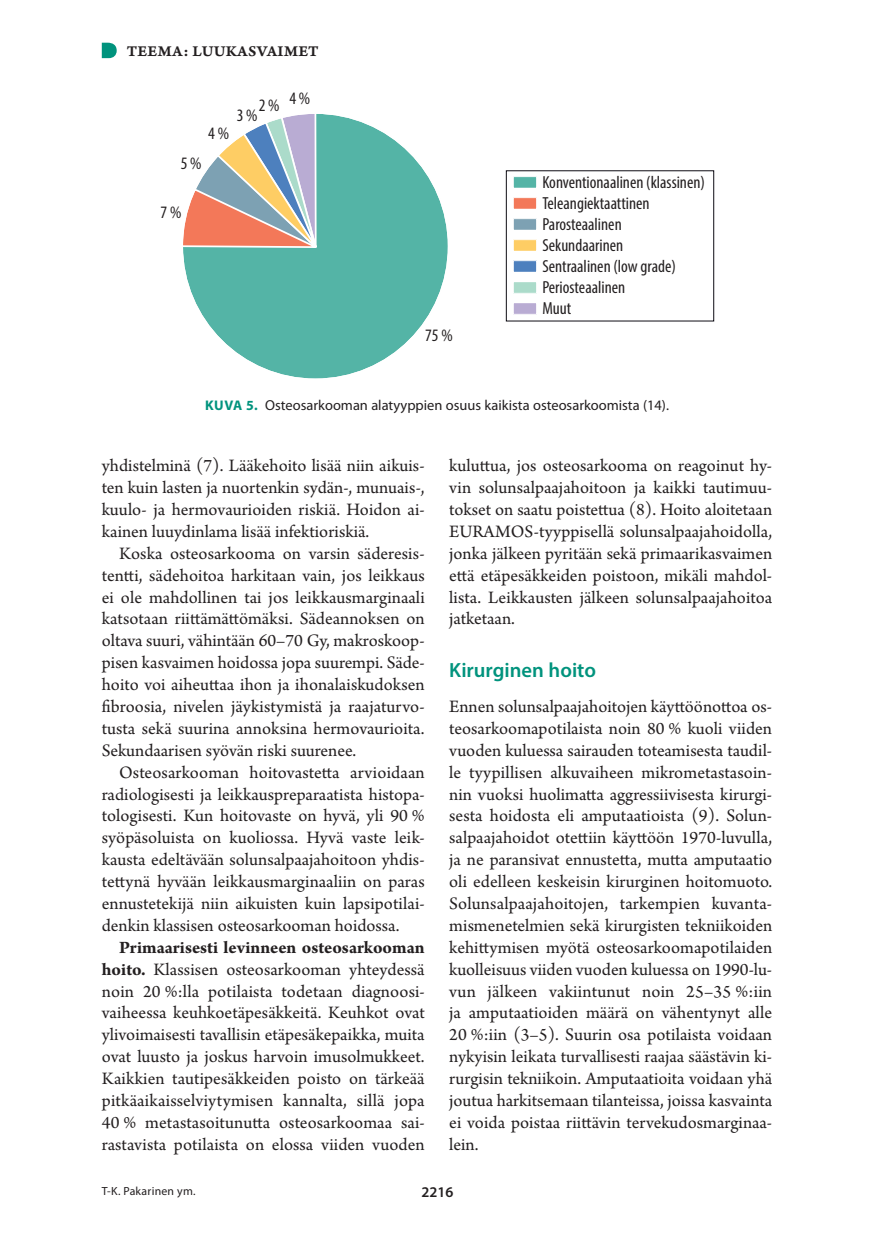
<style>
.page{position:relative;width:874px;height:1241px;background:#fff}
.page>*{position:absolute;margin:0;border:0;box-sizing:border-box;transform-origin:0 0}
.v1{font:600 20.65px "Myriad Pro";color:#00937d}
.l_ei_sis{font:18.38px/21.9px "Arno Pro";color:#231f20;text-align:justify}
.t1{font:condensed 17.5px/21px "Myriad Pro";color:#231f20}
.vinj{font:15.75px "Arno Pro Smbd Caption";letter-spacing:.015em;color:#231f20}
.t2{font:600 14.88px "Myriad Pro";color:#231f20}
.kt{font:14.35px "Myriad Pro";color:#231f20}
.Ala{font:11.9px "Myriad Pro";letter-spacing:.02em;color:#231f20}
.s1{font-weight:700;font-size:14px;color:#00937d}
.s2{font-weight:700}
</style>
<div class="page">
<svg style="left:102px;top:43px;width:15px;height:15px"></svg>
<svg style="left:186px;top:115px;width:260px;height:262px;fill:#54b4a6"></svg>
<svg style="left:184px;top:115px;width:140px;height:159px"></svg>
<div style="left:513px;top:176px;width:23px;height:12px;background:#54b4a6"></div>
<div style="left:513px;top:176px;width:23px;height:12px;border:1px solid #fff"></div>
<div style="left:513px;top:197px;width:23px;height:12px;background:#f37859"></div>
<div style="left:513px;top:197px;width:23px;height:12px;border:1px solid #fff"></div>
<div style="left:513px;top:218px;width:23px;height:12px;background:#7da1b3"></div>
<div style="left:513px;top:218px;width:23px;height:12px;border:1px solid #fff"></div>
<div style="left:513px;top:239px;width:23px;height:12px;background:#fecd64"></div>
<div style="left:513px;top:239px;width:23px;height:12px;border:1px solid #fff"></div>
<div style="left:513px;top:260px;width:23px;height:12px;background:#4d80be"></div>
<div style="left:513px;top:260px;width:23px;height:12px;border:1px solid #fff"></div>
<div style="left:513px;top:281px;width:23px;height:12px;background:#abdbca"></div>
<div style="left:513px;top:281px;width:23px;height:12px;border:1px solid #fff"></div>
<div style="left:513px;top:302px;width:23px;height:12px;background:#b9acd3"></div>
<div style="left:513px;top:302px;width:23px;height:12px;border:1px solid #fff"></div>
<p class="vinj" style="left:127px;top:41px;width:193px">TEEMA: LUUKASVAIMET</p>
<p class="t1" style="left:289px;top:88px;width:22px">4 %</p>
<p class="t1" style="left:259px;top:94px;width:22px">2 %</p>
<p class="t1" style="left:236px;top:104px;width:22px">3 %</p>
<p class="t1" style="left:208px;top:122px;width:22px">4 %</p>
<p class="t1" style="left:181px;top:152px;width:22px">5 %</p>
<p class="t1" style="left:160px;top:201px;width:22px">7 %</p>
<p class="t1" style="left:425px;top:324px;width:29px">75 %</p>
<p class="t1" style="left:542px;top:171px;width:164px">Konventionaalinen (klassinen)<br>Teleangiektaattinen<br>Parosteaalinen<br>Sekundaarinen<br>Sentraalinen (low grade)<br>Periosteaalinen<br>Muut</p>
<p class="kt" style="left:205px;top:396px;width:465px"><span class="s1">KUVA 5.</span> Osteosarkooman alatyyppien osuus kaikista osteosarkoomista (14).</p>
<p class="l_ei_sis" style="left:102px;top:455px;width:324px">yhdistelminä (7). Lääkehoito lisää niin aikuis&shy;ten kuin lasten ja nuortenkin sydän-, munuais-, kuulo- ja hermovaurioiden riskiä. Hoidon ai&shy;kainen luuydinlama lisää infektioriskiä.</p>
<p class="l_ei_sis" style="left:102px;top:543px;width:324px;text-indent:17px">Koska osteosarkooma on varsin säderesis&shy;tentti, sädehoitoa harkitaan vain, jos leikkaus ei ole mahdollinen tai jos leikkausmarginaali katsotaan riittämättömäksi. Sädeannoksen on oltava suuri, vähintään 60–70 Gy, makroskoop&shy;pisen kasvaimen hoidossa jopa suurempi. Säde&shy;hoito voi aiheuttaa ihon ja ihonalaiskudoksen fibroosia, nivelen jäykistymistä ja raajaturvo&shy;tusta sekä suurina annoksina hermovaurioita.<br>Sekundaarisen syövän riski suurenee.</p>
<p class="l_ei_sis" style="left:102px;top:762px;width:324px;text-indent:17px">Osteosarkooman hoitovastetta arvioidaan radiologisesti ja leikkauspreparaatista histopa&shy;tologisesti. Kun hoitovaste on hyvä, yli 90 % syöpäsoluista on kuoliossa. Hyvä vaste leik&shy;kausta edeltävään solunsalpaajahoitoon yhdis&shy;tettynä hyvään leikkausmarginaaliin on paras ennustetekijä niin aikuisten kuin lapsipotilai&shy;denkin klassisen osteosarkooman hoidossa.</p>
<p class="l_ei_sis" style="left:102px;top:937px;width:324px;text-indent:17px"><span class="s2">Primaarisesti levinneen osteosarkooman hoito.</span> Klassisen osteosarkooman yhteydessä noin 20 %:lla potilaista todetaan diagnoosi&shy;vaiheessa keuhkoetäpesäkkeitä. Keuhkot ovat ylivoimaisesti tavallisin etäpesäkepaikka, muita ovat luusto ja joskus harvoin imusolmukkeet.<br>Kaikkien tautipesäkkeiden poisto on tärkeää pitkäaikaisselviytymisen kannalta, sillä jopa 40 % metastasoitunutta osteosarkoomaa sai&shy;rastavista potilaista on elossa viiden vuoden</p>
<p class="l_ei_sis" style="left:449px;top:455px;width:324px">kuluttua, jos osteosarkooma on reagoinut hy&shy;vin solunsalpaajahoitoon ja kaikki tautimuu&shy;tokset on saatu poistettua (8). Hoito aloitetaan EURAMOS-tyyppisellä solunsalpaajahoidolla, jonka jälkeen pyritään sekä primaarikasvaimen että etäpesäkkeiden poistoon, mikäli mahdol&shy;lista. Leikkausten jälkeen solunsalpaajahoitoa jatketaan.</p>
<p class="v1" style="left:449px;top:656px;width:148px">Kirurginen hoito</p>
<p class="l_ei_sis" style="left:449px;top:696px;width:324px">Ennen solunsalpaajahoitojen käyttöönottoa os&shy;teosarkoomapotilaista noin 80 % kuoli viiden vuoden kuluessa sairauden toteamisesta taudil&shy;le tyypillisen alkuvaiheen mikrometastasoin&shy;nin vuoksi huolimatta aggressiivisesta kirurgi&shy;sesta hoidosta eli amputaatioista (9). Solun&shy;salpaajahoidot otettiin käyttöön 1970-luvulla, ja ne paransivat ennustetta, mutta amputaatio oli edelleen keskeisin kirurginen hoitomuoto.<br>Solunsalpaajahoitojen, tarkempien kuvanta&shy;mismenetelmien sekä kirurgisten tekniikoiden kehittymisen myötä osteosarkoomapotilaiden kuolleisuus viiden vuoden kuluessa on 1990-lu&shy;vun jälkeen vakiintunut noin 25–35 %:iin ja amputaatioiden määrä on vähentynyt alle 20 %:iin (3–5). Suurin osa potilaista voidaan nykyisin leikata turvallisesti raajaa säästävin ki&shy;rurgisin tekniikoin. Amputaatioita voidaan yhä joutua harkitsemaan tilanteissa, joissa kasvainta ei voida poistaa riittävin tervekudosmarginaa&shy;lein.</p>
<p class="Ala" style="left:102px;top:1183px;width:95px">T-K. Pakarinen ym.</p>
<p class="t2" style="left:421px;top:1182px;width:33px">2216</p>
</div>
